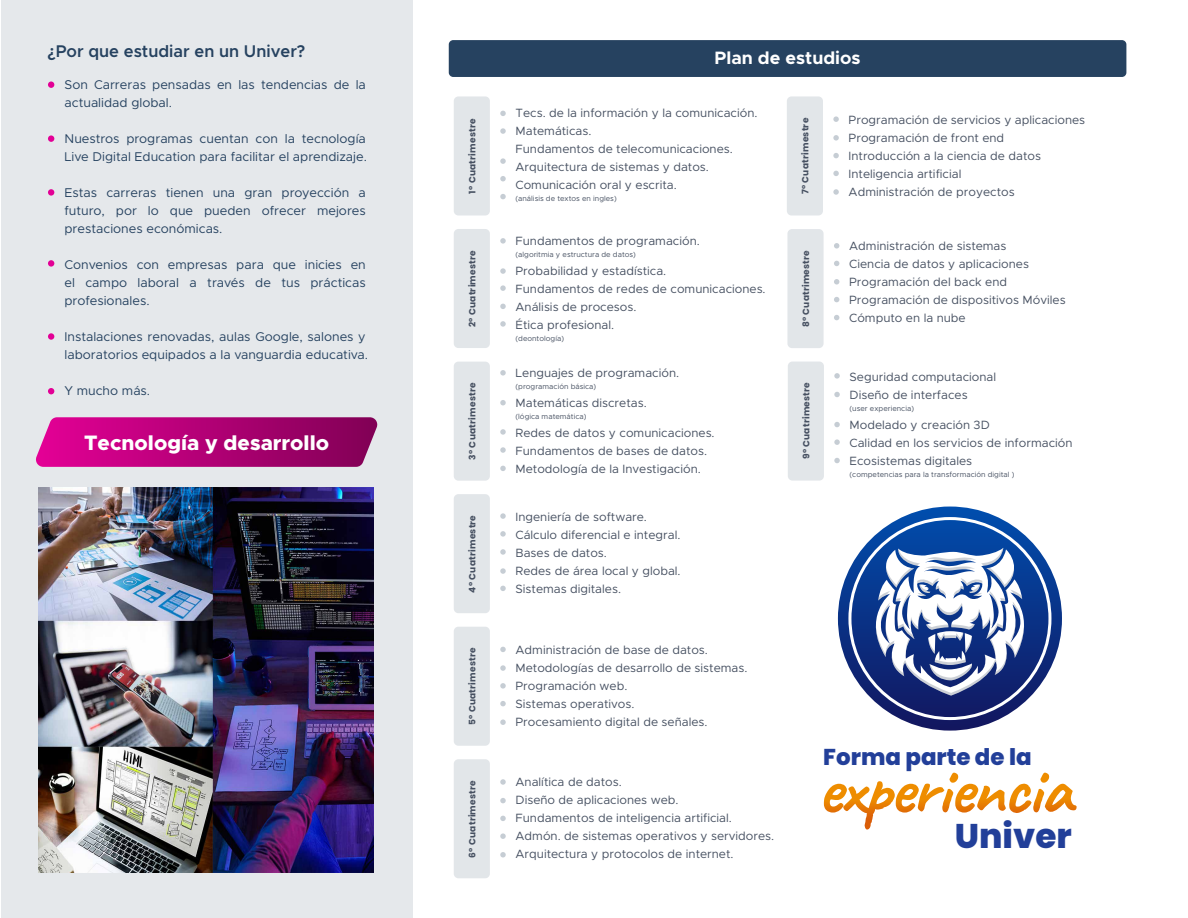
<style>
.page{position:relative;width:1188px;height:918px;background:#fff}
.page>*{position:absolute;margin:0;border:0;box-sizing:border-box;transform-origin:0 0}
.t1{font:800 34.2px "Poppins";color:#223f99}
.t2{font:800 22.95px "Poppins";color:#223f99}
.t3{font:800 21px "Metropolis";color:#fff}
.t4{font:700 18px "Metropolis";color:#fff}
.t5{font:600 17.1px "Metropolis";color:#264260}
.t6{font:12.75px/18px "Metropolis";color:#264260}
.t7{font:12px/18px "Metropolis";color:#465061}
.t8{font:700 9px "Poppins";letter-spacing:.025em;color:#465061}
.t9{font:7.5px "Metropolis";color:#465061}
</style>
<div class="page">
<div style="left:1px;top:0;width:411px;height:918px;background:#e5e8eb"></div>
<svg style="left:48px;top:82px;width:6px;height:6px"></svg>
<div style="left:48px;top:135px;width:6px;height:7px;background:#e20095;border-radius:50%"></div>
<div style="left:48px;top:189px;width:6px;height:7px;background:#e20095;border-radius:50%"></div>
<div style="left:48px;top:260px;width:6px;height:7px;background:#e20095;border-radius:50%"></div>
<div style="left:48px;top:333px;width:6px;height:7px;background:#e20095;border-radius:50%"></div>
<svg style="left:48px;top:388px;width:6px;height:6px"></svg>
<svg style="left:36px;top:417px;width:342px;height:50px;background:#b40b7b"></svg>
<div style="left:449px;top:40px;width:677px;height:37px;background:#264260;border-radius:4px"></div>
<div style="left:454px;top:96px;width:36px;height:120px;background:#e2e6e9;border-radius:5px"></div>
<svg style="left:500px;top:111px;width:6px;height:5px"></svg>
<svg style="left:500px;top:128px;width:6px;height:6px"></svg>
<svg style="left:500px;top:158px;width:6px;height:6px"></svg>
<svg style="left:500px;top:176px;width:6px;height:5px"></svg>
<svg style="left:500px;top:194px;width:6px;height:5px"></svg>
<div style="left:454px;top:229px;width:36px;height:119px;background:#e2e6e9;border-radius:5px"></div>
<svg style="left:500px;top:238px;width:6px;height:6px"></svg>
<svg style="left:500px;top:268px;width:6px;height:6px"></svg>
<svg style="left:500px;top:285px;width:6px;height:6px"></svg>
<svg style="left:500px;top:304px;width:6px;height:5px"></svg>
<svg style="left:500px;top:321px;width:6px;height:6px"></svg>
<div style="left:454px;top:362px;width:36px;height:119px;background:#e2e6e9;border-radius:5px"></div>
<svg style="left:500px;top:370px;width:6px;height:6px"></svg>
<svg style="left:500px;top:400px;width:6px;height:5px"></svg>
<svg style="left:500px;top:429px;width:6px;height:6px"></svg>
<svg style="left:500px;top:447px;width:6px;height:6px"></svg>
<svg style="left:500px;top:466px;width:6px;height:5px"></svg>
<div style="left:454px;top:494px;width:36px;height:119px;background:#e2e6e9;border-radius:5px"></div>
<svg style="left:500px;top:513px;width:6px;height:6px"></svg>
<svg style="left:500px;top:531px;width:6px;height:6px"></svg>
<svg style="left:500px;top:549px;width:6px;height:6px"></svg>
<svg style="left:500px;top:568px;width:6px;height:6px"></svg>
<svg style="left:500px;top:586px;width:6px;height:5px"></svg>
<div style="left:454px;top:627px;width:36px;height:119px;background:#e2e6e9;border-radius:5px"></div>
<svg style="left:500px;top:647px;width:6px;height:5px"></svg>
<svg style="left:500px;top:665px;width:6px;height:6px"></svg>
<svg style="left:500px;top:683px;width:6px;height:6px"></svg>
<svg style="left:500px;top:701px;width:6px;height:5px"></svg>
<svg style="left:500px;top:719px;width:6px;height:6px"></svg>
<div style="left:454px;top:759px;width:36px;height:119px;background:#e2e6e9;border-radius:5px"></div>
<svg style="left:500px;top:779px;width:6px;height:6px"></svg>
<svg style="left:500px;top:798px;width:6px;height:5px"></svg>
<svg style="left:500px;top:816px;width:6px;height:5px"></svg>
<svg style="left:500px;top:833px;width:6px;height:6px"></svg>
<svg style="left:500px;top:852px;width:6px;height:6px"></svg>
<div style="left:787px;top:96px;width:36px;height:120px;background:#e2e6e9;border-radius:5px"></div>
<svg style="left:833px;top:116px;width:6px;height:6px"></svg>
<svg style="left:833px;top:135px;width:6px;height:6px"></svg>
<svg style="left:833px;top:153px;width:6px;height:5px"></svg>
<svg style="left:833px;top:171px;width:6px;height:5px"></svg>
<svg style="left:833px;top:189px;width:6px;height:6px"></svg>
<div style="left:787px;top:229px;width:37px;height:119px;background:#e2e6e9;border-radius:5px"></div>
<svg style="left:834px;top:243px;width:5px;height:6px"></svg>
<svg style="left:834px;top:261px;width:5px;height:5px"></svg>
<svg style="left:834px;top:279px;width:5px;height:6px"></svg>
<svg style="left:834px;top:297px;width:5px;height:5px"></svg>
<svg style="left:834px;top:315px;width:5px;height:5px"></svg>
<div style="left:788px;top:362px;width:36px;height:119px;background:#e2e6e9;border-radius:5px"></div>
<svg style="left:834px;top:373px;width:6px;height:6px"></svg>
<svg style="left:834px;top:392px;width:6px;height:5px"></svg>
<svg style="left:834px;top:422px;width:6px;height:5px"></svg>
<svg style="left:834px;top:439px;width:6px;height:6px"></svg>
<svg style="left:834px;top:458px;width:6px;height:5px"></svg>
<svg style="left:843px;top:773px;width:207px;height:57px"></svg>
<svg style="left:838px;top:507px;width:224px;height:224px;background:#103788"></svg>
<svg style="left:848px;top:517px;width:203px;height:203px"></svg>
<img style="left:39px;top:488px;width:335px;height:385px">
<h3 class="t5" style="left:47px;top:40px;width:260px">¿Por que estudiar en un Univer?</h3>
<p class="t6" style="left:65px;top:76px;width:303px">Son Carreras pensadas en las tendencias de la actualidad global.</p>
<p class="t6" style="left:65px;top:130px;width:304px">Nuestros programas cuentan con la tecnología<br>Live Digital Education para facilitar el aprendizaje.</p>
<p class="t6" style="left:65px;top:184px;width:303px;text-align:justify">Estas carreras tienen una gran proyección a futuro, por lo que pueden ofrecer mejores prestaciones económicas.</p>
<p class="t6" style="left:65px;top:256px;width:303px;text-align:justify">Convenios con empresas para que inicies en el campo laboral a través de tus prácticas profesionales.</p>
<p class="t6" style="left:65px;top:328px;width:305px">Instalaciones renovadas, aulas Google, salones y laboratorios equipados a la vanguardia educativa.</p>
<p class="t6" style="left:65px;top:382px;width:87px">Y mucho más.</p>
<h3 class="t3" style="left:84px;top:429px;width:246px">Tecnología y desarrollo</h3>
<h3 class="t4" style="left:715px;top:46px;width:148px">Plan de estudios</h3>
<p class="t8" style="left:467px;top:194px;width:76px;rotate:-90deg">1° Cuatrimestre</p>
<p class="t7" style="left:516px;top:104px;width:243px">Tecs. de la información y la comunicación.<br>Matemáticas.<br>Fundamentos de telecomunicaciones.<br>Arquitectura de sistemas y datos.<br>Comunicación oral y escrita.</p>
<p class="t9" style="left:516px;top:194px;width:103px">(análisis de textos en ingles)</p>
<p class="t8" style="left:467px;top:327px;width:78px;rotate:-90deg">2° Cuatrimestre</p>
<p class="t8" style="left:467px;top:460px;width:79px;rotate:-90deg">3° Cuatrimestre</p>
<p class="t7" style="left:516px;top:231px;width:186px">Fundamentos de programación.</p>
<p class="t9" style="left:516px;top:249px;width:122px">(algoritmia y estructura de datos)</p>
<p class="t7" style="left:516px;top:261px;width:252px">Probabilidad y estadística.<br>Fundamentos de redes de comunicaciones.<br>Análisis de procesos.<br>Ética profesional.</p>
<p class="t9" style="left:516px;top:333px;width:50px">(deontología)</p>
<p class="t7" style="left:516px;top:363px;width:165px">Lenguajes de programación.</p>
<p class="t9" style="left:516px;top:381px;width:82px">(programación básica)</p>
<p class="t7" style="left:516px;top:393px;width:133px">Matemáticas discretas.</p>
<p class="t9" style="left:516px;top:411px;width:72px">(lógica matemática)</p>
<p class="t7" style="left:516px;top:423px;width:201px">Redes de datos y comunicaciones.<br>Fundamentos de bases de datos.<br>Metodología de la Investigación.</p>
<p class="t8" style="left:467px;top:593px;width:79px;rotate:-90deg">4° Cuatrimestre</p>
<p class="t7" style="left:516px;top:508px;width:167px">Ingeniería de software.<br>Cálculo diferencial e integral.<br>Bases de datos.<br>Redes de área local y global.<br>Sistemas digitales.</p>
<p class="t8" style="left:467px;top:725px;width:79px;rotate:-90deg">5° Cuatrimestre</p>
<p class="t7" style="left:516px;top:641px;width:233px">Administración de base de datos.<br>Metodologías de desarrollo de sistemas.<br>Programación web.<br>Sistemas operativos.<br>Procesamiento digital de señales.</p>
<p class="t8" style="left:467px;top:858px;width:79px;rotate:-90deg">6° Cuatrimestre</p>
<p class="t7" style="left:516px;top:773px;width:260px">Analítica de datos.<br>Diseño de aplicaciones web.<br>Fundamentos de inteligencia artificial.<br>Admón. de sistemas operativos y servidores.<br>Arquitectura y protocolos de internet.</p>
<p class="t8" style="left:800px;top:194px;width:78px;rotate:-90deg">7° Cuatrimestre</p>
<p class="t7" style="left:849px;top:110px;width:238px">Programación de servicios y aplicaciones<br>Programación de front end<br>Introducción a la ciencia de datos<br>Inteligencia artificial<br>Administración de proyectos</p>
<p class="t8" style="left:801px;top:327px;width:79px;rotate:-90deg">8° Cuatrimestre</p>
<p class="t7" style="left:849px;top:237px;width:218px">Administración de sistemas<br>Ciencia de datos y aplicaciones<br>Programación del back end<br>Programación de dispositivos Móviles<br>Cómputo en la nube</p>
<p class="t8" style="left:801px;top:459px;width:79px;rotate:-90deg">9° Cuatrimestre</p>
<p class="t7" style="left:850px;top:368px;width:148px">Seguridad computacional<br>Diseño de interfaces</p>
<p class="t9" style="left:850px;top:404px;width:66px">(user experiencia)</p>
<p class="t7" style="left:850px;top:416px;width:224px">Modelado y creación 3D<br>Calidad en los servicios de información<br>Ecosistemas digitales</p>
<p class="t9" style="left:850px;top:470px;width:166px">(competencias para la transformación digital )</p>
<h2 class="t2" style="left:823px;top:743px;width:210px">Forma parte de la</h2>
<h1 class="t1" style="left:955px;top:817px;width:118px">Univer</h1>
</div>
